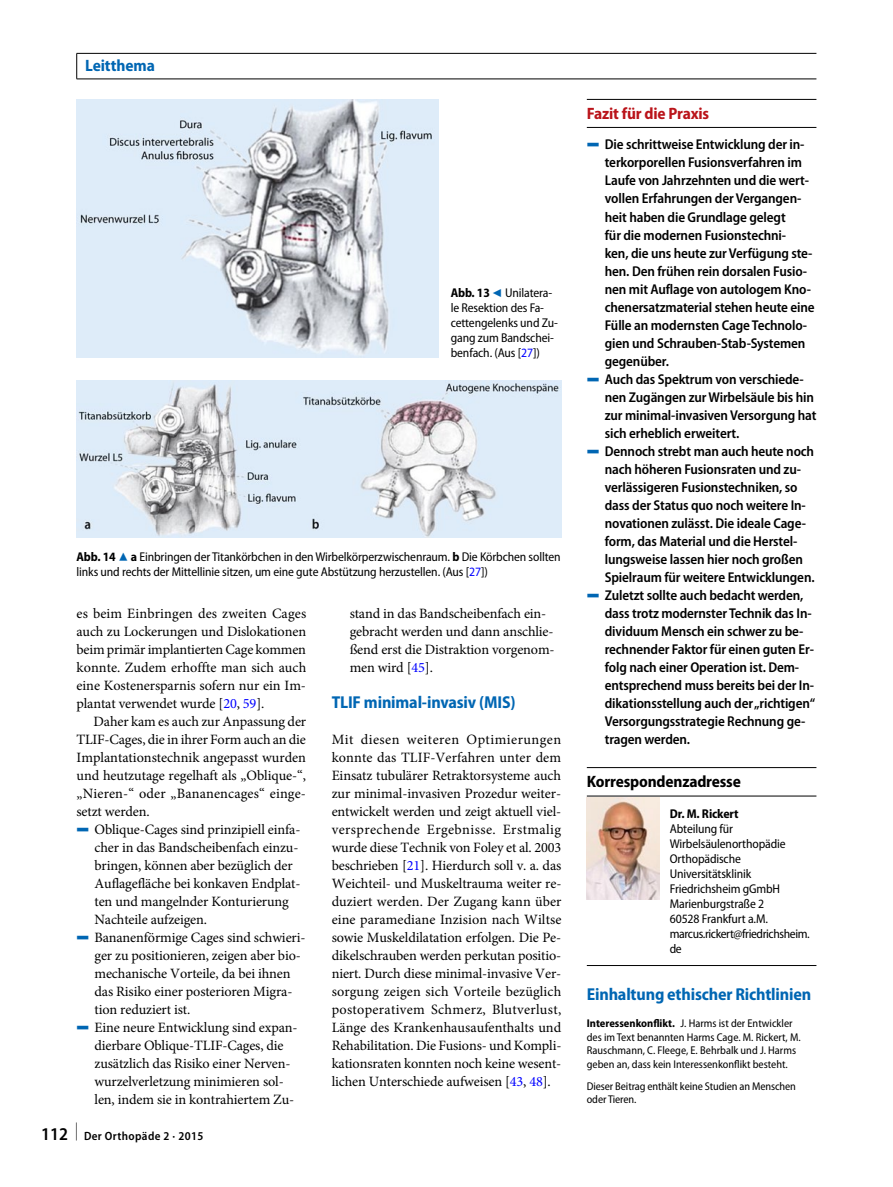
<style>
.page{position:relative;width:893px;height:1187px;background:#fff}
.page>*{position:absolute;margin:0;border:0;box-sizing:border-box;transform-origin:0 0}
.t1{font:700 semi-condensed 17.25px "Myriad Pro";letter-spacing:-.01em;color:#0066b3}
.t2{font:700 semi-condensed 16.5px "Myriad Pro";letter-spacing:-.01em;color:#000}
.t3{font:700 semi-condensed 16.5px "Myriad Pro";letter-spacing:-.01em;color:#ba141a}
.t4{font:700 semi-condensed 16.5px "Myriad Pro";letter-spacing:-.005em;color:#0066b3}
.t5{font:14.25px/18px "Minion Pro";letter-spacing:-.01em;color:#000;text-align:justify}
.t6{font:600 semi-condensed 14.25px "Myriad Pro";letter-spacing:-.01em;color:#000}
.t7{font:14.25px "Minion Pro";letter-spacing:.01em;color:#000}
.t8{font:semi-condensed 12.75px/15px "Myriad Pro";letter-spacing:-.01em;color:#000}
.t9{font:700 semi-condensed 12.75px "Myriad Pro";letter-spacing:-.01em;color:#000}
.t10{font:600 semi-condensed 12px "Myriad Pro";letter-spacing:.03em;color:#000}
.t11{font:semi-condensed 11.25px/13.5px "Myriad Pro";color:#000}
.s1{font-weight:700}
.s2{font-family:"Blik Buttons";font-stretch:normal;font-size:13.5px;color:#0066b3}
.s3{color:#00f}
.s4{font-family:"Blik Buttons";color:#0066b3}
.s5{font-size:18px}
.s6{font-family:"Blik Buttons";font-weight:400;font-stretch:normal;color:#0066b3}
</style>
<div class="page">
<hr style="left:587px;top:99px;width:229px;height:1px;background:#000">
<hr style="left:587px;top:127px;width:229px;height:1px;background:#000">
<hr style="left:587px;top:767px;width:229px;height:1px;background:#000">
<hr style="left:587px;top:795px;width:229px;height:1px;background:#000">
<hr style="left:587px;top:965px;width:229px;height:1px;background:#000">
<img style="left:587px;top:797px;width:72px;height:102px">
<img style="left:77px;top:100px;width:361px;height:257px">
<img style="left:77px;top:381px;width:484px;height:156px">
<hr style="left:77px;top:53px;width:739px;height:1px;background:#000">
<svg style="left:76px;top:54px;width:1px;height:25px"></svg>
<hr style="left:77px;top:79px;width:739px;height:1px;background:#000">
<p class="t4" style="left:85px;top:56px;width:71px">Leitthema</p>
<p class="t8" style="left:451px;top:286px;width:109px"><span class="s1">Abb. 13</span> <span class="s2">9</span> Unilatera&shy;le Resektion des Fa&shy;cettengelenks und Zu&shy;gang zum Bandschei&shy;benfach. (Aus [<span class="s3">27</span>])</p>
<p class="t8" style="left:77px;top:550px;width:486px"><span class="s1">Abb. 14</span> <span class="s2">8</span> <span class="s1">a</span> Einbringen der Titankörbchen in den Wirbelkörperzwischenraum. <span class="s1">b</span> Die Körbchen sollten links und rechts der Mittellinie sitzen, um eine gute Abstützung herzustellen. (Aus [<span class="s3">27</span>])</p>
<p class="t5" style="left:77px;top:604px;width:231px">es beim Einbringen des zweiten Cages auch zu Lockerungen und Dislokationen beim primär implantierten Cage kommen konnte. Zudem erhoffte man sich auch eine Kostenersparnis sofern nur ein Im&shy;plantat verwendet wurde [<span class="s3">20</span>, <span class="s3">59</span>].</p>
<p class="t5" style="left:94px;top:712px;width:214px">Daher kam es auch zur Anpassung der</p>
<p class="t5" style="left:77px;top:730px;width:231px">TLIF-Cages, die in ihrer Form auch an die</p>
<p class="t5" style="left:77px;top:748px;width:231px">Implantationstechnik angepasst wurden</p>
<p class="t5" style="left:77px;top:766px;width:231px">und heutzutage regelhaft als „Oblique-“,</p>
<p class="t7" style="left:77px;top:783px;width:231px">„Nieren-“ oder „Bananencages“ einge-</p>
<p class="t5" style="left:77px;top:802px;width:75px">setzt werden.</p>
<p class="t5" style="left:77px;top:820px;width:225px"><span class="s4">5</span> Oblique-Cages sind prinzipiell einfa-</p>
<p class="t5" style="left:95px;top:838px;width:205px">cher in das Bandscheibenfach einzu-</p>
<p class="t5" style="left:95px;top:856px;width:200px">bringen, können aber bezüglich der</p>
<p class="t5" style="left:95px;top:874px;width:208px">Auflagefläche bei konkaven Endplat-</p>
<p class="t5" style="left:95px;top:892px;width:196px">ten und mangelnder Konturierung</p>
<p class="t5" style="left:95px;top:910px;width:114px">Nachteile aufzeigen.</p>
<p class="t5" style="left:77px;top:928px;width:230px"><span class="s4">5</span> Bananenförmige Cages sind schwieri-</p>
<p class="t5" style="left:95px;top:946px;width:208px">ger zu positionieren, zeigen aber bio-</p>
<p class="t5" style="left:95px;top:964px;width:198px">mechanische Vorteile, da bei ihnen</p>
<p class="t5" style="left:95px;top:982px;width:199px">das Risiko einer posterioren Migra-</p>
<p class="t5" style="left:95px;top:1000px;width:97px">tion reduziert ist.</p>
<p class="t5" style="left:77px;top:1018px;width:223px"><span class="s4">5</span> Eine neure Entwicklung sind expan-</p>
<p class="t5" style="left:95px;top:1036px;width:191px">dierbare Oblique-TLIF-Cages, die</p>
<p class="t5" style="left:95px;top:1054px;width:198px">zusätzlich das Risiko einer Nerven-</p>
<p class="t5" style="left:95px;top:1072px;width:191px">wurzelverletzung minimieren sol-</p>
<p class="t5" style="left:95px;top:1090px;width:201px">len, indem sie in kontrahiertem Zu-</p>
<p class="t10" style="left:41px;top:1129px;width:164px"><span class="s5">112 </span><sup>|</sup> Der Orthopäde 2 · 2015</p>
<p class="t5" style="left:350px;top:604px;width:206px;text-align:left">stand in das Bandscheibenfach ein&shy;gebracht werden und dann anschlie&shy;ßend erst die Distraktion vorgenom&shy;men wird [<span class="s3">45</span>].</p>
<p class="t1" style="left:332px;top:692px;width:185px">TLIF minimal-invasiv (MIS)</p>
<p class="t5" style="left:332px;top:730px;width:231px">Mit diesen weiteren Optimierungen konnte das TLIF-Verfahren unter dem Einsatz tubulärer Retraktorsysteme auch zur minimal-invasiven Prozedur weiter&shy;entwickelt werden und zeigt aktuell viel&shy;versprechende Ergebnisse. Erstmalig wurde diese Technik von Foley et al. 2003 beschrieben [<span class="s3">21</span>]. Hierdurch soll v. a. das Weichteil- und Muskeltrauma weiter re&shy;duziert werden. Der Zugang kann über eine paramediane Inzision nach Wiltse sowie Muskeldilatation erfolgen. Die Pe&shy;dikelschrauben werden perkutan positio&shy;niert. Durch diese minimal-invasive Ver&shy;sorgung zeigen sich Vorteile bezüglich postoperativem Schmerz, Blutverlust, Länge des Krankenhausaufenthalts und Rehabilitation. Die Fusions- und Kompli&shy;kationsraten konnten noch keine wesent&shy;lichen Unterschiede aufweisen [<span class="s3">43</span>, <span class="s3">48</span>].</p>
<p class="t3" style="left:587px;top:104px;width:124px">Fazit für die Praxis</p>
<p class="t6" style="left:587px;top:137px;width:219px"><span class="s6">5</span> Die schrittweise Entwicklung der in-</p>
<p class="t6" style="left:605px;top:155px;width:199px">terkorporellen Fusionsverfahren im</p>
<p class="t6" style="left:605px;top:173px;width:206px">Laufe von Jahrzehnten und die wert-</p>
<p class="t6" style="left:605px;top:191px;width:198px">vollen Erfahrungen der Vergangen-</p>
<p class="t6" style="left:605px;top:209px;width:182px">heit haben die Grundlage gelegt</p>
<p class="t6" style="left:605px;top:227px;width:183px">für die modernen Fusionstechni-</p>
<p class="t6" style="left:605px;top:245px;width:209px">ken, die uns heute zur Verfügung ste-</p>
<p class="t6" style="left:605px;top:263px;width:204px">hen. Den frühen rein dorsalen Fusio-</p>
<p class="t6" style="left:605px;top:281px;width:208px">nen mit Auflage von autologem Kno-</p>
<p class="t6" style="left:605px;top:299px;width:211px">chenersatzmaterial stehen heute eine</p>
<p class="t6" style="left:605px;top:317px;width:204px">Fülle an modernsten Cage Technolo-</p>
<p class="t6" style="left:605px;top:335px;width:202px">gien und Schrauben-Stab-Systemen</p>
<p class="t6" style="left:605px;top:353px;width:66px">gegenüber.</p>
<p class="t6" style="left:587px;top:371px;width:219px"><span class="s6">5</span> Auch das Spektrum von verschiede-</p>
<p class="t6" style="left:605px;top:389px;width:211px">nen Zugängen zur Wirbelsäule bis hin</p>
<p class="t6" style="left:605px;top:407px;width:213px">zur minimal-invasiven Versorgung hat</p>
<p class="t6" style="left:605px;top:425px;width:136px">sich erheblich erweitert.</p>
<p class="t6" style="left:587px;top:443px;width:229px"><span class="s6">5</span> Dennoch strebt man auch heute noch</p>
<p class="t6" style="left:605px;top:461px;width:198px">nach höheren Fusionsraten und zu-</p>
<p class="t6" style="left:605px;top:479px;width:194px">verlässigeren Fusionstechniken, so</p>
<p class="t6" style="left:605px;top:497px;width:203px">dass der Status quo noch weitere In-</p>
<p class="t6" style="left:605px;top:515px;width:203px">novationen zulässt. Die ideale Cage-</p>
<p class="t6" style="left:605px;top:533px;width:194px">form, das Material und die Herstel-</p>
<p class="t6" style="left:605px;top:551px;width:200px">lungsweise lassen hier noch großen</p>
<p class="t6" style="left:605px;top:569px;width:211px">Spielraum für weitere Entwicklungen.</p>
<p class="t6" style="left:587px;top:587px;width:218px"><span class="s6">5</span> Zuletzt sollte auch bedacht werden,</p>
<p class="t6" style="left:605px;top:605px;width:208px">dass trotz modernster Technik das In-</p>
<p class="t6" style="left:605px;top:623px;width:200px">dividuum Mensch ein schwer zu be-</p>
<p class="t6" style="left:605px;top:641px;width:211px">rechnender Faktor für einen guten Er-</p>
<p class="t6" style="left:605px;top:659px;width:196px">folg nach einer Operation ist. Dem-</p>
<p class="t6" style="left:605px;top:677px;width:211px">entsprechend muss bereits bei der In-</p>
<p class="t6" style="left:605px;top:695px;width:212px">dikationsstellung auch der „richtigen“</p>
<p class="t6" style="left:605px;top:713px;width:202px">Versorgungsstrategie Rechnung ge-</p>
<p class="t6" style="left:605px;top:731px;width:87px">tragen werden.</p>
<p class="t2" style="left:587px;top:772px;width:156px">Korrespondenzadresse</p>
<p class="t9" style="left:670px;top:806px;width:71px">Dr. M. Rickert</p>
<p class="t8" style="left:670px;top:821px;width:141px">Abteilung für<br>Wirbelsäulenorthopädie<br>Orthopädische<br>Universitätsklinik<br>Friedrichsheim gGmbH<br>Marienburgstraße 2<br>60528 Frankfurt a.M. marcus.rickert@friedrichsheim. de</p>
<p class="t1" style="left:587px;top:984px;width:226px">Einhaltung ethischer Richtlinien</p>
<p class="t11" style="left:587px;top:1017px;width:215px"><span class="s1">Interessenkonflikt.</span> J. Harms ist der Entwickler des im Text benannten Harms Cage. M. Rickert, M.<br>Rauschmann, C. Fleege, E. Behrbalk und J. Harms geben an, dass kein Interessenkonflikt besteht.</p>
<p class="t11" style="left:587px;top:1079px;width:211px">Dieser Beitrag enthält keine Studien an Menschen oder Tieren.</p>
</div>
